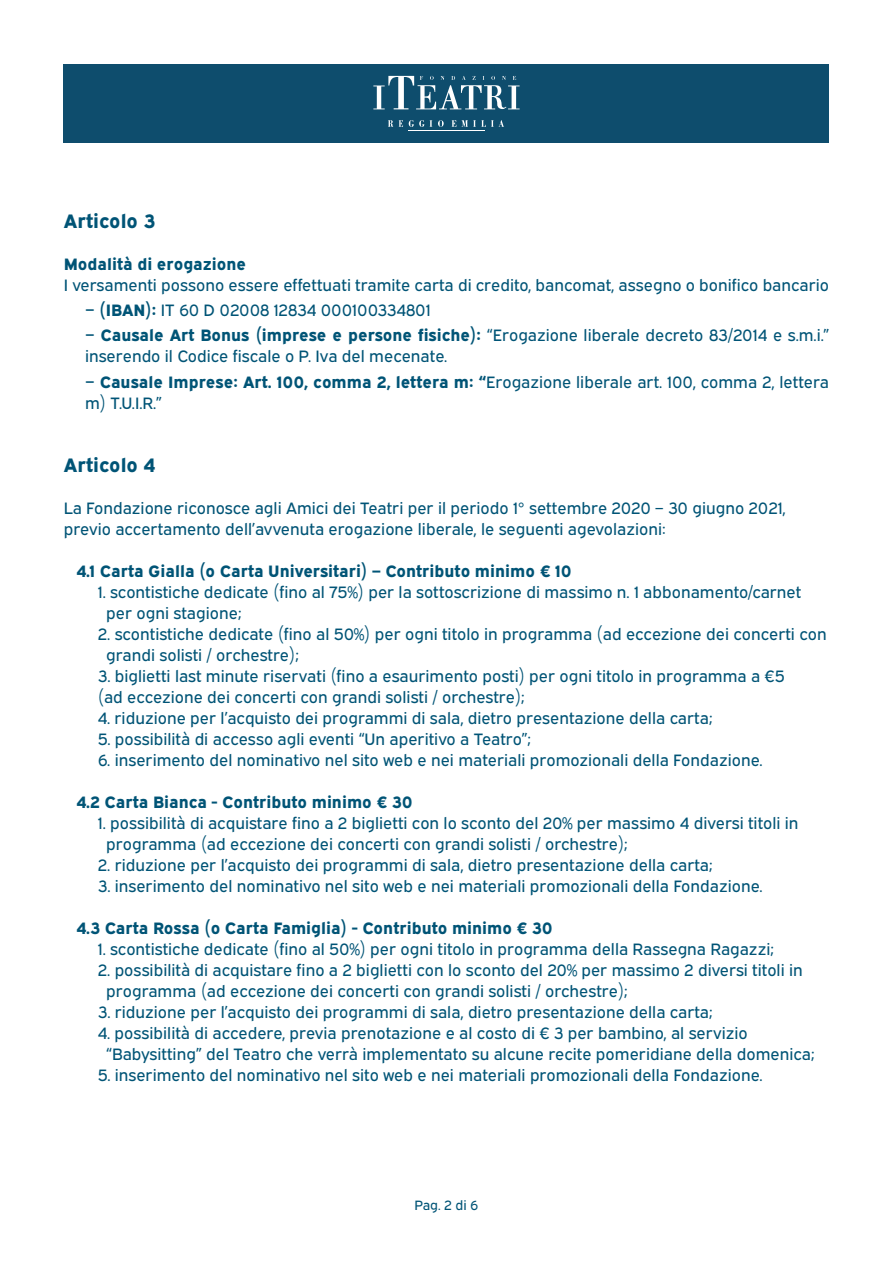
<style>
.page{position:relative;width:893px;height:1263px;background:#fff}
.page>*{position:absolute;margin:0;border:0;box-sizing:border-box;transform-origin:0 0}
.t1{font:19.5px "Expressway Xb";color:#005476}
.t2{font:16.5px/21px "Expressway Rg";color:#005476}
.t3{font:16.5px "Expressway Xb";color:#005476}
.t4{font:13.5px "Expressway Rg";color:#005476}
.s1{font-family:"Arial"}
.s2{font-family:"Expressway Xb"}
.s3{font-family:"Expressway Rg"}
</style>
<div class="page">
<div style="left:64px;top:64px;width:765px;height:79px;background:#0e4d6d"></div>
<svg style="left:388px;top:120px;width:116px;height:7px"></svg>
<hr style="left:409px;top:130px;width:76px;height:1px;background:#fff">
<svg style="left:373px;top:76px;width:147px;height:33px"></svg>
<p class="t1" style="left:64px;top:205px;width:93px">Articolo 3</p>
<p class="t3" style="left:64px;top:251px;width:184px">Modalità di erogazione</p>
<p class="t2" style="left:85px;top:271px;width:746px;line-height:25.2px;text-indent:-21px">I versamenti possono essere effettuati tramite carta di credito, bancomat, assegno o bonifico bancario <span class="s1">−</span> <span class="s2">(IBAN):</span> IT 60 D 02008 12834 000100334801<br><span class="s1">−</span> <span class="s2">Causale Art Bonus (imprese e persone fisiche):</span> “Erogazione liberale decreto 83/2014 e s.m.i.”</p>
<p class="t2" style="left:85px;top:344px;width:364px">inserendo il Codice fiscale o P. Iva del mecenate.</p>
<p class="t3" style="left:85px;top:369px;width:746px"><span class="s1">−</span> Causale Imprese: Art. 100, comma 2, lettera m: “<span class="s3">Erogazione liberale art. 100, comma 2, lettera</span></p>
<p class="t2" style="left:85px;top:391px;width:78px">m) T.U.I.R.”</p>
<p class="t1" style="left:64px;top:449px;width:93px">Articolo 4</p>
<p class="t2" style="left:64px;top:496px;width:723px">La Fondazione riconosce agli Amici dei Teatri per il periodo 1° settembre 2020 – 30 giugno 2021, previo accertamento dell’avvenuta erogazione liberale, le seguenti agevolazioni:</p>
<p class="t3" style="left:77px;top:558px;width:497px">4.1 Carta Gialla (o Carta Universitari) – Contributo minimo € 10</p>
<p class="t2" style="left:106px;top:580px;width:696px;text-indent:-8px">1. scontistiche dedicate (fino al 75%) per la sottoscrizione di massimo n. 1 abbonamento/carnet per ogni stagione;</p>
<p class="t2" style="left:106px;top:622px;width:722px;text-indent:-8px">2. scontistiche dedicate (fino al 50%) per ogni titolo in programma (ad eccezione dei concerti con grandi solisti / orchestre);</p>
<p class="t2" style="left:98px;top:664px;width:688px">3. biglietti last minute riservati (fino a esaurimento posti) per ogni titolo in programma a €5 (ad eccezione dei concerti con grandi solisti / orchestre);</p>
<p class="t2" style="left:98px;top:706px;width:616px">4. riduzione per l’acquisto dei programmi di sala, dietro presentazione della carta;</p>
<p class="t2" style="left:98px;top:727px;width:435px">5. possibilità di accesso agli eventi “Un aperitivo a Teatro”;</p>
<p class="t2" style="left:98px;top:748px;width:666px">6. inserimento del nominativo nel sito web e nei materiali promozionali della Fondazione.</p>
<p class="t3" style="left:77px;top:789px;width:338px">4.2 Carta Bianca - Contributo minimo € 30</p>
<p class="t2" style="left:106px;top:811px;width:694px;text-indent:-8px">1. possibilità di acquistare fino a 2 biglietti con lo sconto del 20% per massimo 4 diversi titoli in programma (ad eccezione dei concerti con grandi solisti / orchestre);</p>
<p class="t2" style="left:98px;top:853px;width:616px">2. riduzione per l’acquisto dei programmi di sala, dietro presentazione della carta;</p>
<p class="t2" style="left:98px;top:874px;width:666px">3. inserimento del nominativo nel sito web e nei materiali promozionali della Fondazione.</p>
<p class="t3" style="left:77px;top:915px;width:478px">4.3 Carta Rossa (o Carta Famiglia) - Contributo minimo € 30</p>
<p class="t2" style="left:98px;top:937px;width:678px">1. scontistiche dedicate (fino al 50%) per ogni titolo in programma della Rassegna Ragazzi;</p>
<p class="t2" style="left:106px;top:958px;width:698px;text-indent:-8px">2. possibilità di acquistare fino a 2 biglietti con lo sconto del 20% per massimo 2 diversi titoli in programma (ad eccezione dei concerti con grandi solisti / orchestre);</p>
<p class="t2" style="left:98px;top:1000px;width:616px">3. riduzione per l’acquisto dei programmi di sala, dietro presentazione della carta;</p>
<p class="t2" style="left:106px;top:1021px;width:710px;text-indent:-8px">4. possibilità di accedere, previa prenotazione e al costo di € 3 per bambino, al servizio “Babysitting” del Teatro che verrà implementato su alcune recite pomeridiane della domenica;</p>
<p class="t2" style="left:98px;top:1063px;width:666px">5. inserimento del nominativo nel sito web e nei materiali promozionali della Fondazione.</p>
<p class="t4" style="left:414px;top:1194px;width:66px">Pag. 2 di 6</p>
</div>
